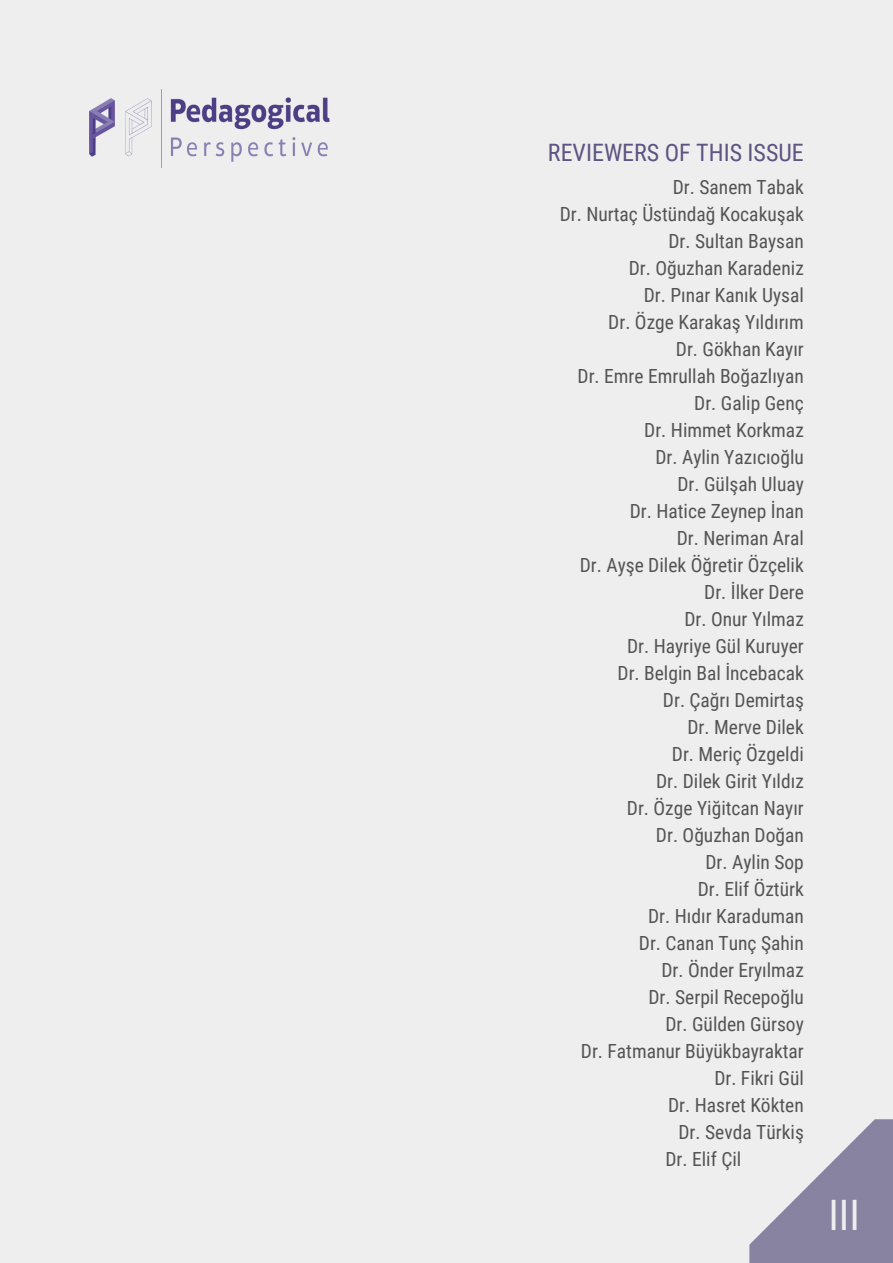
<style>
.page{position:relative;width:893px;height:1263px;background:#eee}
.page>*{position:absolute;margin:0;border:0;box-sizing:border-box;transform-origin:0 0}
.t1{font:42px "Roboto Condensed";color:#eee}
.t2{font:24px "Roboto Condensed";color:#5d5481}
.t3{font:19.5px "Roboto Condensed";color:#545454}
</style>
<div class="page">
<img style="left:89px;top:89px;width:241px;height:78px">
<svg style="left:749px;top:1119px;width:144px;height:144px"></svg>
<p class="t2" style="left:548px;top:139px;width:257px">REVIEWERS OF THIS ISSUE</p>
<h2 class="t3" style="left:673px;top:175px;width:132px">Dr. Sanem Tabak</h2>
<p class="t3" style="left:559px;top:202px;width:246px">Dr. Nurtaç Üstündağ Kocakuşak</p>
<p class="t3" style="left:668px;top:229px;width:137px">Dr. Sultan Baysan</p>
<p class="t3" style="left:629px;top:256px;width:177px">Dr. Oğuzhan Karadeniz</p>
<p class="t3" style="left:643px;top:283px;width:162px">Dr. Pınar Kanık Uysal</p>
<p class="t3" style="left:608px;top:310px;width:197px">Dr. Özge Karakaş Yıldırım</p>
<p class="t3" style="left:676px;top:337px;width:129px">Dr. Gökhan Kayır</p>
<p class="t3" style="left:577px;top:364px;width:228px">Dr. Emre Emrullah Boğazlıyan</p>
<p class="t3" style="left:694px;top:391px;width:111px">Dr. Galip Genç</p>
<p class="t3" style="left:644px;top:418px;width:161px">Dr. Himmet Korkmaz</p>
<p class="t3" style="left:655px;top:445px;width:150px">Dr. Aylin Yazıcıoğlu</p>
<p class="t3" style="left:677px;top:472px;width:128px">Dr. Gülşah Uluay</p>
<p class="t3" style="left:630px;top:499px;width:176px">Dr. Hatice Zeynep İnan</p>
<p class="t3" style="left:677px;top:526px;width:129px">Dr. Neriman Aral</p>
<p class="t3" style="left:580px;top:553px;width:225px">Dr. Ayşe Dilek Öğretir Özçelik</p>
<p class="t3" style="left:704px;top:580px;width:101px">Dr. İlker Dere</p>
<p class="t3" style="left:684px;top:607px;width:121px">Dr. Onur Yılmaz</p>
<p class="t3" style="left:627px;top:634px;width:178px">Dr. Hayriye Gül Kuruyer</p>
<p class="t3" style="left:617px;top:661px;width:188px">Dr. Belgin Bal İncebacak</p>
<p class="t3" style="left:663px;top:688px;width:142px">Dr. Çağrı Demirtaş</p>
<p class="t3" style="left:687px;top:715px;width:118px">Dr. Merve Dilek</p>
<p class="t3" style="left:672px;top:742px;width:133px">Dr. Meriç Özgeldi</p>
<p class="t3" style="left:656px;top:769px;width:149px">Dr. Dilek Girit Yıldız</p>
<p class="t3" style="left:627px;top:796px;width:178px">Dr. Özge Yiğitcan Nayır</p>
<p class="t3" style="left:656px;top:823px;width:149px">Dr. Oğuzhan Doğan</p>
<p class="t3" style="left:705px;top:850px;width:100px">Dr. Aylin Sop</p>
<p class="t3" style="left:698px;top:877px;width:108px">Dr. Elif Öztürk</p>
<p class="t3" style="left:648px;top:904px;width:157px">Dr. Hıdır Karaduman</p>
<p class="t3" style="left:639px;top:931px;width:166px">Dr. Canan Tunç Şahin</p>
<p class="t3" style="left:661px;top:958px;width:144px">Dr. Önder Eryılmaz</p>
<p class="t3" style="left:648px;top:985px;width:157px">Dr. Serpil Recepoğlu</p>
<p class="t3" style="left:665px;top:1012px;width:140px">Dr. Gülden Gürsoy</p>
<p class="t3" style="left:581px;top:1039px;width:224px">Dr. Fatmanur Büyükbayraktar</p>
<p class="t3" style="left:714px;top:1066px;width:91px">Dr. Fikri Gül</p>
<p class="t3" style="left:668px;top:1093px;width:137px">Dr. Hasret Kökten</p>
<p class="t3" style="left:678px;top:1120px;width:127px">Dr. Sevda Türkiş</p>
<p class="t3" style="left:665px;top:1147px;width:77px">Dr. Elif Çil</p>
<p class="t1" style="left:828px;top:1191px;width:33px">III</p>
</div>
